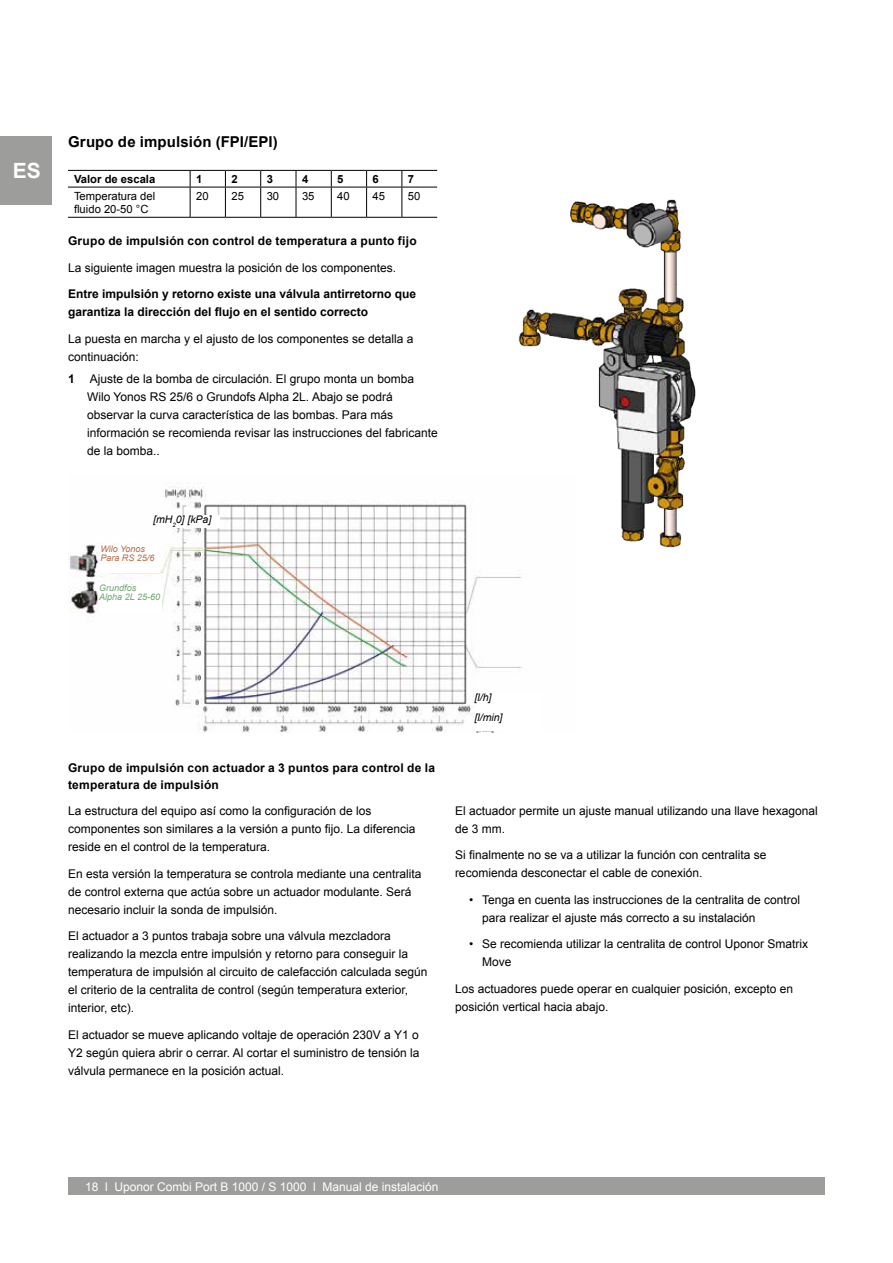
<style>
.page{position:relative;width:893px;height:1263px;background:#fff}
.page>*{position:absolute;margin:0;border:0;box-sizing:border-box;transform-origin:0 0}
.t1{font:700 21px "Arial";color:#fff}
.t2{font:700 15px "Arial";letter-spacing:.01em;color:#000}
.t3{font:12px/18px "Arial";color:#000}
.t4{font:700 12px/18px "Arial";letter-spacing:.015em;color:#000}
.t5{font:12px "Arial";color:#fff}
.t6{font:11.25px/13.5px "Arial";color:#000}
.t7{font:700 11.25px "Arial";color:#000}
.t8{font:italic 10.5px/20.5px "Arial";color:#000}
.t9{font:italic 9px/9px "Arial";color:#6fa373}
.t10{font:italic 9px/9px "Arial";color:#b56948}
</style>
<div class="page">
<div style="left:68px;top:1178px;width:757px;height:17px;background:#9d9d9c"></div>
<div style="left:0;top:136px;width:52px;height:68px;background:#9d9d9c"></div>
<hr style="left:68px;top:170px;width:122px;height:1px;background:#000">
<hr style="left:190px;top:170px;width:35px;height:1px;background:#000">
<svg style="left:190px;top:171px;width:1px;height:16px"></svg>
<hr style="left:225px;top:170px;width:36px;height:1px;background:#000">
<svg style="left:225px;top:171px;width:1px;height:16px"></svg>
<hr style="left:261px;top:170px;width:35px;height:1px;background:#000">
<svg style="left:260px;top:171px;width:1px;height:16px"></svg>
<hr style="left:296px;top:170px;width:35px;height:1px;background:#000">
<svg style="left:296px;top:171px;width:1px;height:16px"></svg>
<hr style="left:331px;top:170px;width:36px;height:1px;background:#000">
<svg style="left:331px;top:171px;width:1px;height:16px"></svg>
<hr style="left:367px;top:170px;width:35px;height:1px;background:#000">
<svg style="left:366px;top:171px;width:1px;height:16px"></svg>
<hr style="left:402px;top:170px;width:35px;height:1px;background:#000">
<svg style="left:401px;top:171px;width:1px;height:16px"></svg>
<hr style="left:68px;top:187px;width:122px;height:1px;background:#000">
<hr style="left:190px;top:187px;width:35px;height:1px;background:#000">
<hr style="left:190px;top:187px;width:1px;height:30px;background:#000">
<hr style="left:225px;top:187px;width:36px;height:1px;background:#000">
<hr style="left:225px;top:187px;width:1px;height:30px;background:#000">
<hr style="left:261px;top:187px;width:35px;height:1px;background:#000">
<hr style="left:260px;top:187px;width:1px;height:30px;background:#000">
<hr style="left:296px;top:187px;width:35px;height:1px;background:#000">
<hr style="left:296px;top:187px;width:1px;height:30px;background:#000">
<hr style="left:331px;top:187px;width:36px;height:1px;background:#000">
<hr style="left:331px;top:187px;width:1px;height:30px;background:#000">
<hr style="left:367px;top:187px;width:35px;height:1px;background:#000">
<hr style="left:366px;top:187px;width:1px;height:30px;background:#000">
<hr style="left:402px;top:187px;width:35px;height:1px;background:#000">
<hr style="left:401px;top:187px;width:1px;height:30px;background:#000">
<hr style="left:68px;top:217px;width:122px;height:1px;background:#000">
<hr style="left:190px;top:217px;width:35px;height:1px;background:#000">
<hr style="left:225px;top:217px;width:36px;height:1px;background:#000">
<hr style="left:261px;top:217px;width:35px;height:1px;background:#000">
<hr style="left:296px;top:217px;width:35px;height:1px;background:#000">
<hr style="left:331px;top:217px;width:36px;height:1px;background:#000">
<hr style="left:367px;top:217px;width:35px;height:1px;background:#000">
<hr style="left:402px;top:217px;width:35px;height:1px;background:#000">
<img style="left:518px;top:199px;width:178px;height:349px">
<img style="left:68px;top:475px;width:508px;height:258px">
<div style="left:153px;top:515px;width:67px;height:13px;background:#fff"></div>
<div style="left:475px;top:693px;width:66px;height:37px;background:#fff"></div>
<div style="left:100px;top:545px;width:59px;height:27px;background:#fff"></div>
<div style="left:99px;top:585px;width:62px;height:27px;background:#fff"></div>
<h1 class="t1" style="left:13px;top:156px;width:30px">ES</h1>
<p class="t2" style="left:68px;top:132px;width:211px">Grupo de impulsión (FPI/EPI)</p>
<p class="t7" style="left:74px;top:171px;width:83px">Valor de escala</p>
<p class="t7" style="left:196px;top:171px;width:8px">1</p>
<p class="t7" style="left:231px;top:171px;width:8px">2</p>
<p class="t7" style="left:267px;top:171px;width:8px">3</p>
<p class="t7" style="left:302px;top:171px;width:8px">4</p>
<p class="t7" style="left:337px;top:171px;width:8px">5</p>
<p class="t7" style="left:373px;top:171px;width:8px">6</p>
<p class="t7" style="left:408px;top:171px;width:8px">7</p>
<p class="t6" style="left:74px;top:189px;width:83px">Temperatura del fluido 20-50 °C</p>
<p class="t6" style="left:196px;top:189px;width:14px">20</p>
<p class="t6" style="left:231px;top:189px;width:14px">25</p>
<p class="t6" style="left:267px;top:189px;width:14px">30</p>
<p class="t6" style="left:302px;top:189px;width:14px">35</p>
<p class="t6" style="left:337px;top:189px;width:14px">40</p>
<p class="t6" style="left:373px;top:189px;width:14px">45</p>
<p class="t6" style="left:408px;top:189px;width:14px">50</p>
<p class="t4" style="left:68px;top:232px;width:350px">Grupo de impulsión con control de temperatura a punto fijo</p>
<p class="t3" style="left:68px;top:259px;width:330px">La siguiente imagen muestra la posición de los componentes.</p>
<p class="t4" style="left:68px;top:285px;width:350px">Entre impulsión y retorno existe una válvula antirretorno que garantiza la dirección del flujo en el sentido correcto</p>
<p class="t3" style="left:68px;top:330px;width:347px">La puesta en marcha y el ajusto de los componentes se detalla a continuación:</p>
<p class="t4" style="left:68px;top:370px;width:8px">1</p>
<p class="t3" style="left:87px;top:370px;width:352px">Ajuste de la bomba de circulación. El grupo monta un bomba<br>Wilo Yonos RS 25/6 o Grundofs Alpha 2L. Abajo se podrá observar la curva característica de las bombas. Para más información se recomienda revisar las instrucciones del fabricante de la bomba..</p>
<p class="t8" style="left:153px;top:509px;width:60px">[mH<sub>2</sub>0] [kPa]</p>
<p class="t10" style="left:100px;top:544px;width:56px">Wilo Yonos<br>Para RS 25/6</p>
<p class="t9" style="left:99px;top:584px;width:62px">Grundfos<br>Alpha 2L 25-60</p>
<p class="t4" style="left:68px;top:760px;width:368px;line-height:16.5px">Grupo de impulsión con actuador a 3 puntos para control de la temperatura de impulsión</p>
<p class="t3" style="left:68px;top:802px;width:349px">La estructura del equipo así como la configuración de los componentes son similares a la versión a punto fijo. La diferencia reside en el control de la temperatura.</p>
<p class="t3" style="left:68px;top:864px;width:355px">En esta versión la temperatura se controla mediante una centralita de control externa que actúa sobre un actuador modulante. Será necesario incluir la sonda de impulsión.</p>
<p class="t3" style="left:68px;top:927px;width:361px">El actuador a 3 puntos trabaja sobre una válvula mezcladora realizando la mezcla entre impulsión y retorno para conseguir la temperatura de impulsión al circuito de calefacción calculada según el criterio de la centralita de control (según temperatura exterior, interior, etc).</p>
<p class="t3" style="left:68px;top:1025px;width:353px;text-align:justify">El actuador se mueve aplicando voltaje de operación 230V a Y1 o Y2 según quiera abrir o cerrar. Al cortar el suministro de tensión la válvula permanece en la posición actual.</p>
<p class="t8" style="left:475px;top:687px;width:30px">[l/h] [l/min]</p>
<p class="t3" style="left:455px;top:801px;width:364px">El actuador permite un ajuste manual utilizando una llave hexagonal de 3 mm.</p>
<p class="t3" style="left:455px;top:846px;width:313px">Si finalmente no se va a utilizar la función con centralita se recomienda desconectar el cable de conexión.</p>
<p class="t3" style="left:482px;top:890px;width:320px;text-indent:-13px">• Tenga en cuenta las instrucciones de la centralita de control para realizar el ajuste más correcto a su instalación</p>
<p class="t3" style="left:482px;top:935px;width:328px;text-indent:-13px">• Se recomienda utilizar la centralita de control Uponor Smatrix<br>Move</p>
<p class="t3" style="left:455px;top:979px;width:340px">Los actuadores puede operar en cualquier posición, excepto en posición vertical hacia abajo.</p>
<p class="t5" style="left:85px;top:1179px;width:355px">18 l Uponor Combi Port B 1000 / S 1000 l Manual de instalación</p>
</div>
